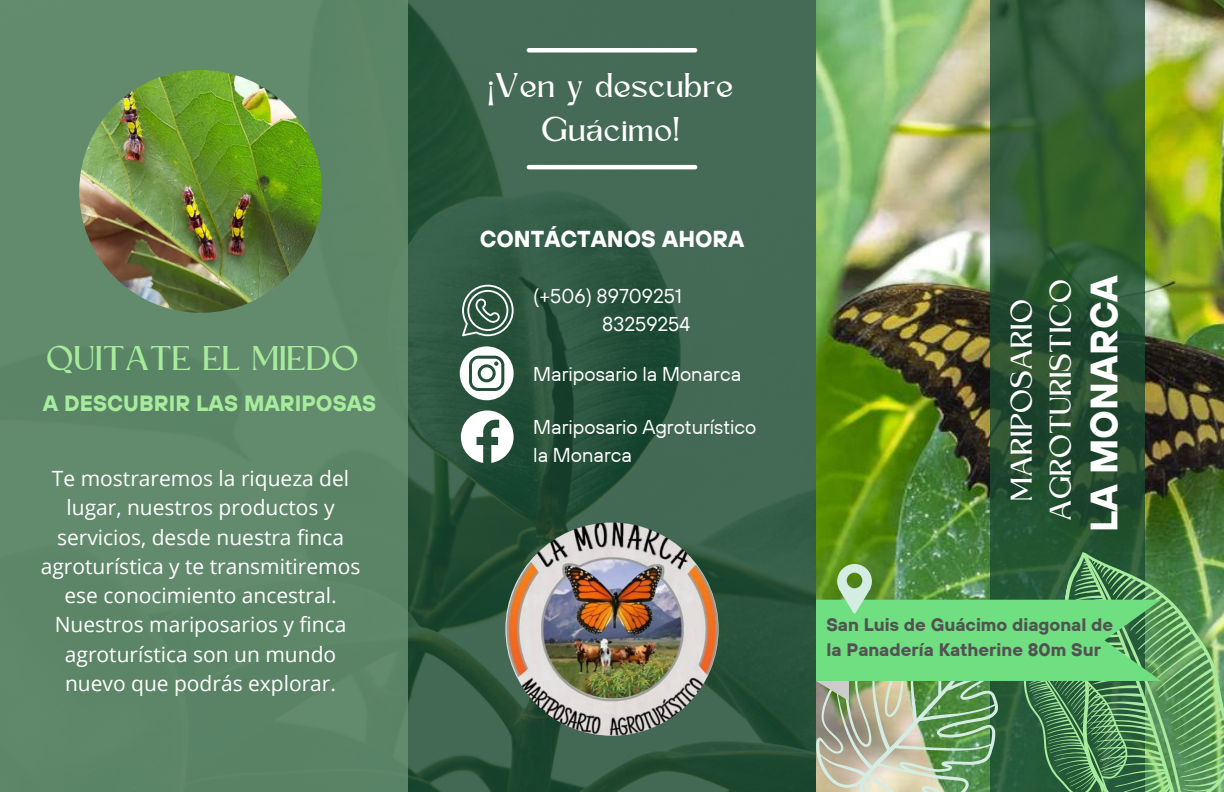
<style>
.page{position:relative;width:1224px;height:792px;background:#fff}
.page>*{position:absolute;margin:0;border:0;box-sizing:border-box;transform-origin:0 0}
.t1{font:700 38px "TT Hoves";color:#fff}
.t2{font:32px/44.2px "Kingred Serif";color:#fff;text-align:center}
.t3{font:32px "Kingred Serif";color:#a6ec9c}
.t4{font:28px/39px "Kingred Serif";color:#fff;text-align:center}
.t5{font:700 23px "TT Hoves";color:#fff}
.t6{font:700 22px "TT Hoves";color:#a6ec9c}
.t7{font:21px/29.2px "Open Sans";color:#fff;text-align:center}
.t8{font:20px "TT Hoves";color:#fff}
.t9{font:700 18px/24.8px "TT Hoves";color:#525252}
</style>
<div class="page">
<img style="left:408px;top:0;width:408px;height:792px">
<img style="left:816px;top:0;width:408px;height:564px">
<div style="left:0;top:0;width:408px;height:792px;background:#5f886a"></div>
<hr style="left:529px;top:48px;width:166px;height:4px;background:#fff">
<hr style="left:529px;top:165px;width:166px;height:4px;background:#fff">
<img style="left:79px;top:70px;width:243px;height:243px;border-radius:50%">
<svg style="left:990px;top:0;width:155px;height:564px"></svg>
<svg style="left:1028px;top:550px;width:196px;height:242px"></svg>
<img style="left:505px;top:523px;width:214px;height:213px;border-radius:50%">
<svg style="left:462px;top:285px;width:52px;height:51px"></svg>
<svg style="left:460px;top:346px;width:54px;height:54px"></svg>
<svg style="left:461px;top:410px;width:52px;height:53px"></svg>
<img style="left:816px;top:564px;width:345px;height:228px">
<p class="t3" style="left:48px;top:346px;width:314px">QUITATE EL MIEDO</p>
<p class="t6" style="left:43px;top:389px;width:335px">A DESCUBRIR LAS MARIPOSAS</p>
<p class="t7" style="left:41px;top:463px;width:321px">Te mostraremos la riqueza del lugar, nuestros productos y servicios, desde nuestra finca agroturística y te transmitiremos ese conocimiento ancestral.<br>Nuestros mariposarios y finca agroturística son un mundo nuevo que podrás explorar.</p>
<h4 class="t2" style="left:489px;top:67px;width:247px">¡Ven y descubre<br>Guácimo!</h4>
<h1 class="t5" style="left:480px;top:224px;width:266px">CONTÁCTANOS AHORA</h1>
<p class="t8" style="left:533px;top:283px;width:150px">(+506) 89709251</p>
<p class="t8" style="left:602px;top:311px;width:90px">83259254</p>
<p class="t8" style="left:533px;top:361px;width:210px">Mariposario la Monarca</p>
<h3 class="t8" style="left:533px;top:414px;width:225px">Mariposario Agroturístico</h3>
<h5 class="t8" style="left:533px;top:442px;width:100px">la Monarca</h5>
<h5 class="t4" style="left:1005px;top:520px;width:244px;rotate:-90deg">MARIPOSARIO<br>AGROTURISTICO</h5>
<h2 class="t1" style="left:1079px;top:532px;width:259px;rotate:-90deg">LA MONARCA</h2>
<p class="t9" style="left:826px;top:612px;width:288px">San Luis de Guácimo diagonal de la Panadería Katherine 80m Sur</p>
</div>
